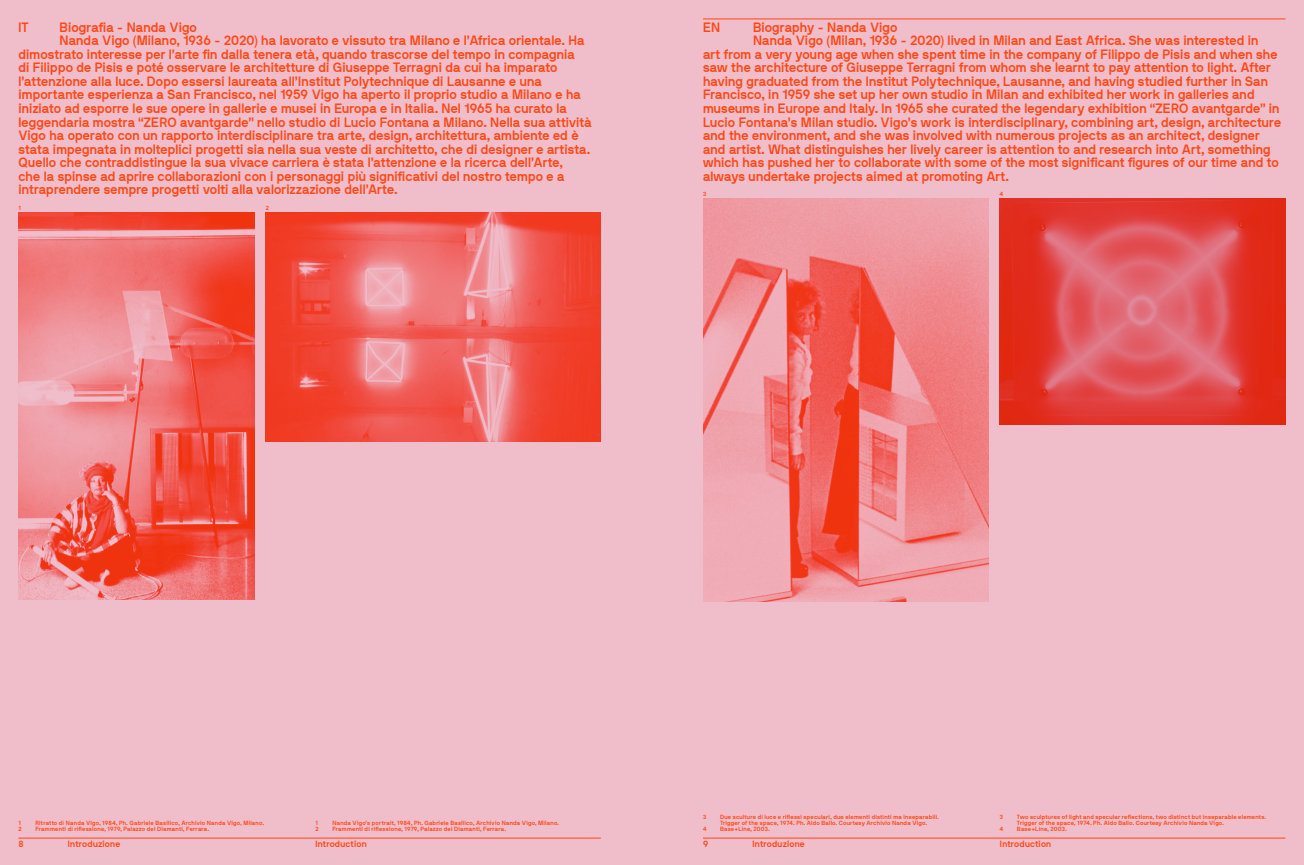
<style>
.page{position:relative;width:1304px;height:865px;background:#f0bdca}
.page>*{position:absolute;margin:0;border:0;box-sizing:border-box;transform-origin:0 0}
.t1{font:13.5px "NB International Bold Webfont";letter-spacing:-.02em;color:#fe4815}
.t2{font:9px "NB International Bold Webfont";letter-spacing:-.005em;color:#fe4815}
.t3{font:6px/6px "NB International Bold Webfont";letter-spacing:.01em;color:#fe4815}
</style>
<div class="page">
<hr style="left:703px;top:837px;width:582px;height:1px;background:#fe4815">
<hr style="left:18px;top:837px;width:583px;height:1px;background:#fe4815">
<hr style="left:703px;top:19px;width:583px;height:1px;background:#fe4815">
<img style="left:18px;top:212px;width:237px;height:387px">
<img style="left:1000px;top:198px;width:286px;height:226px">
<img style="left:703px;top:198px;width:286px;height:403px">
<img style="left:266px;top:212px;width:335px;height:230px">
<p class="t1" style="left:18px;top:20px;width:12px">IT</p>
<p class="t1" style="left:60px;top:20px;width:139px">Biografia - Nanda Vigo</p>
<p class="t1" style="left:59px;top:33px;width:527px">Nanda Vigo (Milano, 1936 - 2020) ha lavorato e vissuto tra Milano e l’Africa orientale. Ha</p>
<p class="t1" style="left:18px;top:47px;width:558px">dimostrato interesse per l’arte fin dalla tenera età, quando trascorse del tempo in compagnia</p>
<p class="t1" style="left:18px;top:60px;width:541px">di Filippo de Pisis e poté osservare le architetture di Giuseppe Terragni da cui ha imparato</p>
<p class="t1" style="left:18px;top:74px;width:525px">l’attenzione alla luce. Dopo essersi laureata all’Institut Polytechnique di Lausanne e una</p>
<p class="t1" style="left:18px;top:87px;width:564px">importante esperienza a San Francisco, nel 1959 Vigo ha aperto il proprio studio a Milano e ha</p>
<p class="t1" style="left:18px;top:101px;width:550px">iniziato ad esporre le sue opere in gallerie e musei in Europa e in Italia. Nel 1965 ha curato la</p>
<p class="t1" style="left:18px;top:114px;width:575px">leggendaria mostra “ZERO avantgarde” nello studio di Lucio Fontana a Milano. Nella sua attività</p>
<p class="t1" style="left:18px;top:128px;width:562px">Vigo ha operato con un rapporto interdisciplinare tra arte, design, architettura, ambiente ed è</p>
<p class="t1" style="left:18px;top:141px;width:574px">stata impegnata in molteplici progetti sia nella sua veste di architetto, che di designer e artista.</p>
<p class="t1" style="left:18px;top:155px;width:546px">Quello che contraddistingue la sua vivace carriera è stata l’attenzione e la ricerca dell’Arte,</p>
<p class="t1" style="left:18px;top:168px;width:548px">che la spinse ad aprire collaborazioni con i personaggi più significativi del nostro tempo e a</p>
<p class="t1" style="left:18px;top:182px;width:381px">intraprendere sempre progetti volti alla valorizzazione dell’Arte.</p>
<p class="t3" style="left:18px;top:204px;width:4px">1</p>
<p class="t3" style="left:266px;top:204px;width:5px">2</p>
<p class="t1" style="left:703px;top:20px;width:19px">EN</p>
<p class="t1" style="left:753px;top:20px;width:146px">Biography - Nanda Vigo</p>
<p class="t1" style="left:753px;top:33px;width:507px">Nanda Vigo (Milan, 1936 - 2020) lived in Milan and East Africa. She was interested in</p>
<p class="t1" style="left:703px;top:47px;width:576px">art from a very young age when she spent time in the company of Filippo de Pisis and when she</p>
<p class="t1" style="left:703px;top:60px;width:570px">saw the architecture of Giuseppe Terragni from whom she learnt to pay attention to light. After</p>
<p class="t1" style="left:703px;top:74px;width:567px">having graduated from the Institut Polytechnique, Lausanne, and having studied further in San</p>
<p class="t1" style="left:703px;top:87px;width:553px">Francisco, in 1959 she set up her own studio in Milan and exhibited her work in galleries and</p>
<p class="t1" style="left:703px;top:101px;width:578px">museums in Europe and Italy. In 1965 she curated the legendary exhibition “ZERO avantgarde” in</p>
<p class="t1" style="left:703px;top:114px;width:580px">Lucio Fontana’s Milan studio. Vigo’s work is interdisciplinary, combining art, design, architecture</p>
<p class="t1" style="left:703px;top:128px;width:559px">and the environment, and she was involved with numerous projects as an architect, designer</p>
<p class="t1" style="left:703px;top:141px;width:569px">and artist. What distinguishes her lively career is attention to and research into Art, something</p>
<p class="t1" style="left:703px;top:155px;width:578px">which has pushed her to collaborate with some of the most significant figures of our time and to</p>
<p class="t1" style="left:703px;top:168px;width:308px">always undertake projects aimed at promoting Art.</p>
<p class="t3" style="left:703px;top:191px;width:5px">3</p>
<p class="t3" style="left:1000px;top:191px;width:5px">4</p>
<p class="t3" style="left:18px;top:819px;width:4px">1</p>
<p class="t3" style="left:35px;top:819px;width:230px">Ritratto di Nanda Vigo, 1984, Ph. Gabriele Basilico, Archivio Nanda Vigo, Milano.</p>
<p class="t3" style="left:18px;top:825px;width:5px">2</p>
<p class="t3" style="left:35px;top:825px;width:175px">Frammenti di riflessione, 1979, Palazzo dei Diamanti, Ferrara.</p>
<p class="t3" style="left:315px;top:819px;width:4px">1</p>
<p class="t3" style="left:332px;top:819px;width:228px">Nanda Vigo’s portrait, 1984, Ph. Gabriele Basilico, Archivio Nanda Vigo, Milano.</p>
<p class="t3" style="left:315px;top:825px;width:5px">2</p>
<p class="t3" style="left:332px;top:825px;width:175px">Frammenti di riflessione, 1979, Palazzo dei Diamanti, Ferrara.</p>
<p class="t3" style="left:703px;top:813px;width:5px">3</p>
<p class="t3" style="left:720px;top:813px;width:220px">Due sculture di luce e riflessi speculari, due elementi distinti ma inseparabili.<br>Trigger of the space, 1974. Ph. Aldo Ballo. Courtesy Archivio Nanda Vigo.</p>
<p class="t3" style="left:703px;top:825px;width:5px">4</p>
<p class="t3" style="left:720px;top:825px;width:51px">Base+Line, 2003.</p>
<p class="t3" style="left:1000px;top:813px;width:5px">3</p>
<p class="t3" style="left:1017px;top:813px;width:251px">Two sculptures of light and specular reflections, two distinct but inseparable elements.<br>Trigger of the space, 1974. Ph. Aldo Ballo. Courtesy Archivio Nanda Vigo.</p>
<p class="t3" style="left:1000px;top:825px;width:5px">4</p>
<p class="t3" style="left:1017px;top:825px;width:51px">Base+Line, 2003.</p>
<p class="t2" style="left:18px;top:838px;width:7px">8</p>
<p class="t2" style="left:68px;top:838px;width:54px">Introduzione</p>
<p class="t2" style="left:315px;top:838px;width:53px">Introduction</p>
<p class="t2" style="left:703px;top:838px;width:7px">9</p>
<p class="t2" style="left:752px;top:838px;width:54px">Introduzione</p>
<p class="t2" style="left:1000px;top:838px;width:53px">Introduction</p>
</div>
